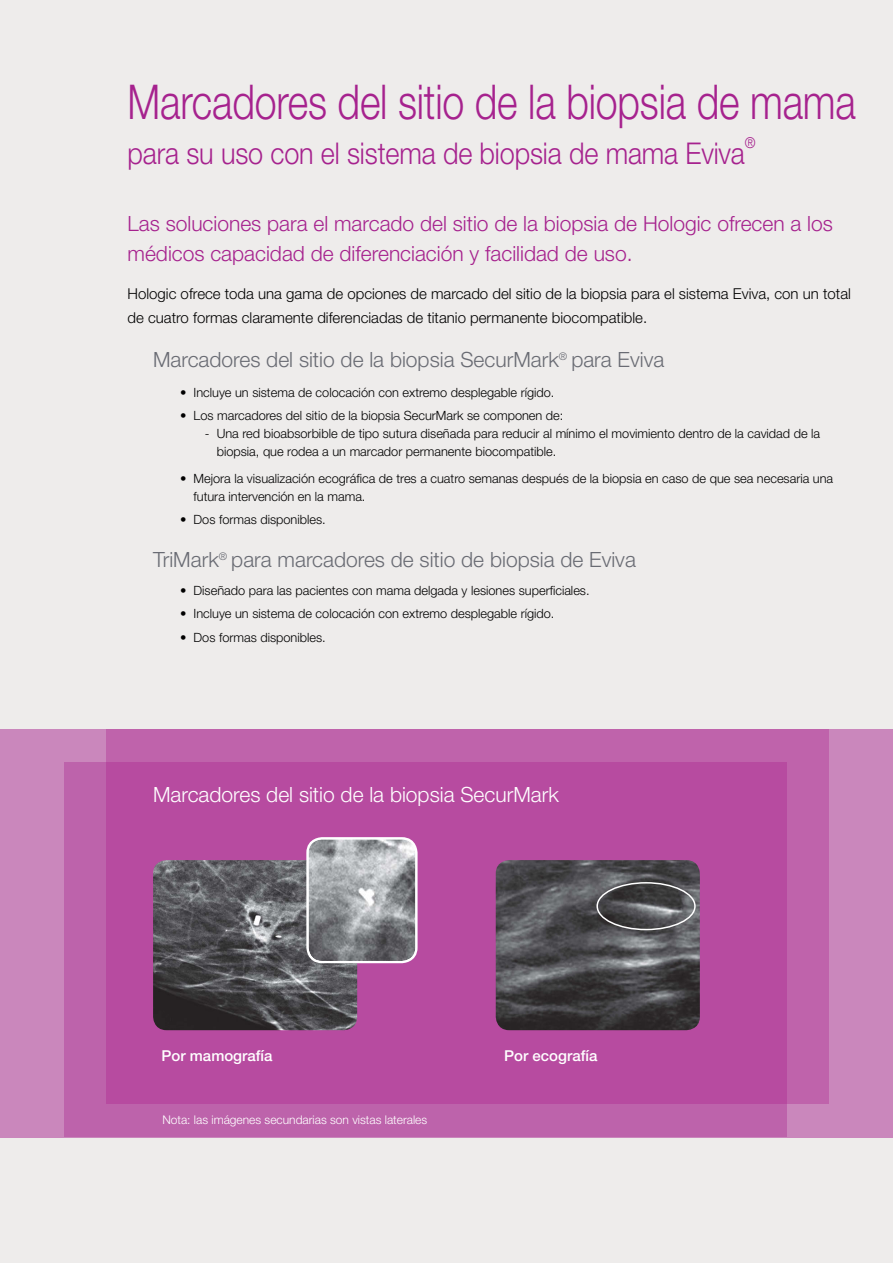
<style>
.page{position:relative;width:893px;height:1263px;background:#eeeceb}
.page>*{position:absolute;margin:0;border:0;box-sizing:border-box;transform-origin:0 0}
.t1{font:300 48px "Helvetica Neue LT Std";letter-spacing:-.005em;color:#a6228e;scale:.82 1}
.t2{font:300 30px "Helvetica Neue LT Std";letter-spacing:-.005em;color:#a6228e;scale:.9 1}
.t3{font:300 21px/30px "Helvetica Neue LT Std";color:#a6228e}
.t4{font:300 21px "Helvetica Neue LT Std";color:#696b73}
.t5{font:300 21px "Helvetica Neue LT Std";color:#fff}
.t6{font:300 15px/24px "Helvetica Neue LT Std";color:#000}
.t7{font:500 15px "Helvetica Neue LT Std";color:#fff}
.t8{font:300 15px "Helvetica Neue LT Std";color:#a6228e;scale:.9 1}
.t9{font:300 12.75px/18px "Helvetica Neue LT Std";color:#000}
.t10{font:300 12px "Helvetica Neue LT Std";color:#fff}
</style>
<div class="page">
<div style="left:0;top:729px;width:893px;height:408px;background:#ca87bc"></div>
<div style="left:65px;top:762px;width:722px;height:374px;background:#bd63ab"></div>
<svg style="left:106px;top:729px;width:722px;height:375px;background:#b84fa2"></svg>
<img style="left:153px;top:860px;width:204px;height:170px">
<img style="left:309px;top:839px;width:106px;height:122px">
<div style="left:306px;top:837px;width:112px;height:126px;border:2px solid #fff;border-radius:15px"></div>
<img style="left:496px;top:860px;width:204px;height:170px">
<div style="left:596px;top:882px;width:100px;height:48px;border:2px solid #fff;border-radius:50%"></div>
<h1 class="t1" style="left:128px;top:73px;width:890px">Marcadores del sitio de la biopsia de mama</h1>
<h2 class="t2" style="left:128px;top:135px;width:687px">para su uso con el sistema de biopsia de mama Eviva</h2>
<p class="t8" style="left:745px;top:134px;width:13px">®</p>
<h3 class="t3" style="left:128px;top:208px;width:707px">Las soluciones para el marcado del sitio de la biopsia de Hologic ofrecen a los médicos capacidad de diferenciación y facilidad de uso.</h3>
<p class="t6" style="left:128px;top:281px;width:725px">Hologic ofrece toda una gama de opciones de marcado del sitio de la biopsia para el sistema Eviva, con un total de cuatro formas claramente diferenciadas de titanio permanente biocompatible.</p>
<h3 class="t4" style="left:153px;top:347px;width:513px">Marcadores del sitio de la biopsia SecurMark<sup>®</sup> para Eviva</h3>
<p class="t9" style="left:180px;top:383px;width:376px">• Incluye un sistema de colocación con extremo desplegable rígido.</p>
<p class="t9" style="left:180px;top:406px;width:385px">• Los marcadores del sitio de la biopsia SecurMark se componen de:</p>
<p class="t9" style="left:217px;top:424px;width:605px;text-indent:-12px">- Una red bioabsorbible de tipo sutura diseñada para reducir al mínimo el movimiento dentro de la cavidad de la biopsia, que rodea a un marcador permanente biocompatible.</p>
<p class="t9" style="left:194px;top:469px;width:641px;text-indent:-13px">• Mejora la visualización ecográfica de tres a cuatro semanas después de la biopsia en caso de que sea necesaria una futura intervención en la mama.</p>
<p class="t9" style="left:180px;top:510px;width:147px">• Dos formas disponibles.</p>
<h3 class="t4" style="left:153px;top:547px;width:484px">TriMark<sup>®</sup> para marcadores de sitio de biopsia de Eviva</h3>
<p class="t9" style="left:180px;top:581px;width:411px">• Diseñado para las pacientes con mama delgada y lesiones superficiales.</p>
<p class="t9" style="left:180px;top:604px;width:376px">• Incluye un sistema de colocación con extremo desplegable rígido.</p>
<p class="t9" style="left:180px;top:628px;width:147px">• Dos formas disponibles.</p>
<h3 class="t5" style="left:153px;top:781px;width:407px">Marcadores del sitio de la biopsia SecurMark</h3>
<p class="t7" style="left:162px;top:1046px;width:112px">Por mamografía</p>
<p class="t10" style="left:162px;top:1112px;width:266px">Nota: las imágenes secundarias son vistas laterales</p>
<p class="t7" style="left:504px;top:1046px;width:95px">Por ecografía</p>
</div>
